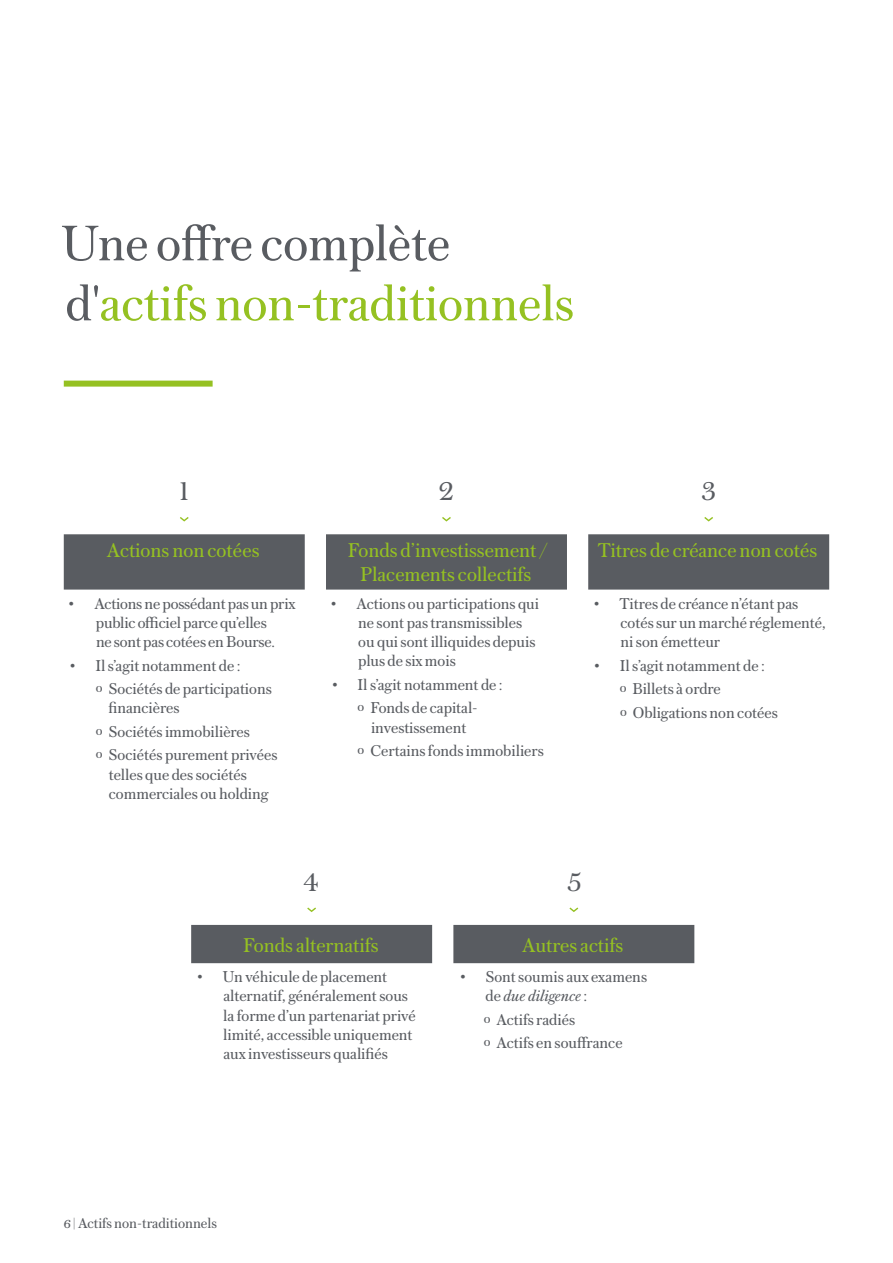
<style>
.page{position:relative;width:893px;height:1263px;background:#fff}
.page>*{position:absolute;margin:0;border:0;box-sizing:border-box;transform-origin:0 0}
.t1{font:52.5px/60px "Austin Text";color:#95c122}
.t2{font:27px "Austin Text";color:#595c61}
.t3{font:21px/24px "Austin Text";color:#95c122;text-align:center}
.t4{font:16.5px/19.2px "Austin Text";color:#595c61}
.t5{font:15px "Austin Text";color:#595c61}
.s1{color:#595c61}
.s2{font-style:italic}
</style>
<div class="page">
<hr style="left:892px;top:0;width:1px;height:1263px;background:#595c61">
<svg style="left:64px;top:534px;width:765px;height:56px"></svg>
<svg style="left:180px;top:517px;width:9px;height:4px"></svg>
<svg style="left:442px;top:517px;width:9px;height:4px"></svg>
<svg style="left:704px;top:517px;width:9px;height:4px"></svg>
<div style="left:64px;top:381px;width:149px;height:6px;background:#95c122"></div>
<div style="left:191px;top:925px;width:503px;height:38px;background:#595c61"></div>
<svg style="left:307px;top:907px;width:9px;height:5px"></svg>
<svg style="left:569px;top:907px;width:9px;height:5px"></svg>
<h1 class="t1" style="left:62px;top:212px;width:514px"><span class="s1">Une offre complète d'</span>actifs non-traditionnels</h1>
<h2 class="t2" style="left:180px;top:473px;width:10px">1</h2>
<h2 class="t2" style="left:439px;top:473px;width:16px">2</h2>
<h2 class="t2" style="left:702px;top:473px;width:16px">3</h2>
<p class="t3" style="left:107px;top:537px;width:154px">Actions non cotées</p>
<p class="t3" style="left:348px;top:537px;width:201px">Fonds d’investissement /<br>Placements collectifs</p>
<p class="t3" style="left:598px;top:537px;width:221px">Titres de créance non cotés</p>
<p class="t4" style="left:68px;top:593px;width:229px;text-align:center">• Actions ne possédant pas un prix public officiel parce qu’elles<br>ne sont pas cotées en Bourse.</p>
<p class="t4" style="left:96px;top:653px;width:177px;line-height:23.5px;text-indent:-27px">• Il s’agit notamment de :<br>º Sociétés de participations</p>
<p class="t4" style="left:96px;top:696px;width:183px;line-height:23.5px;text-indent:12px">financières<br>º Sociétés immobilières<br>º Sociétés purement privées</p>
<p class="t4" style="left:109px;top:764px;width:161px">telles que des sociétés commerciales ou holding</p>
<p class="t4" style="left:620px;top:593px;width:207px;text-indent:-27px">• Titres de créance n’étant pas cotés sur un marché réglementé, ni son émetteur</p>
<p class="t4" style="left:620px;top:653px;width:160px;line-height:23.5px;text-indent:-26px">• Il s’agit notamment de :<br>º Billets à ordre<br>º Obligations non cotées</p>
<p class="t4" style="left:358px;top:593px;width:182px;text-indent:-28px">• Actions ou participations qui ne sont pas transmissibles ou quisont illiquides depuis plus de sixmois</p>
<p class="t4" style="left:331px;top:672px;width:173px;line-height:23.5px;text-align:center">• Il s’agit notamment de : º Fonds de capital-</p>
<p class="t4" style="left:358px;top:715px;width:188px;line-height:23.5px;text-indent:13px">investissement<br>º Certains fonds immobiliers</p>
<h2 class="t2" style="left:304px;top:863px;width:16px">4</h2>
<h2 class="t2" style="left:567px;top:863px;width:15px">5</h2>
<p class="t3" style="left:243px;top:933px;width:137px">Fonds alternatifs</p>
<p class="t3" style="left:522px;top:933px;width:102px">Autres actifs</p>
<p class="t4" style="left:223px;top:967px;width:194px;text-indent:-27px">• Un véhicule de placement alternatif, généralement sous la forme d’un partenariat privé limité, accessible uniquement aux investisseurs qualifiés</p>
<p class="t4" style="left:486px;top:967px;width:163px;text-indent:-26px">• Sont soumis aux examens de <span class="s2">due diligence</span>:</p>
<p class="t4" style="left:484px;top:1007px;width:140px;line-height:23.5px">º Actifs radiés<br>º Actifs en souffrance</p>
<p class="t5" style="left:64px;top:1213px;width:154px">6 | Actifs non-traditionnels</p>
</div>
